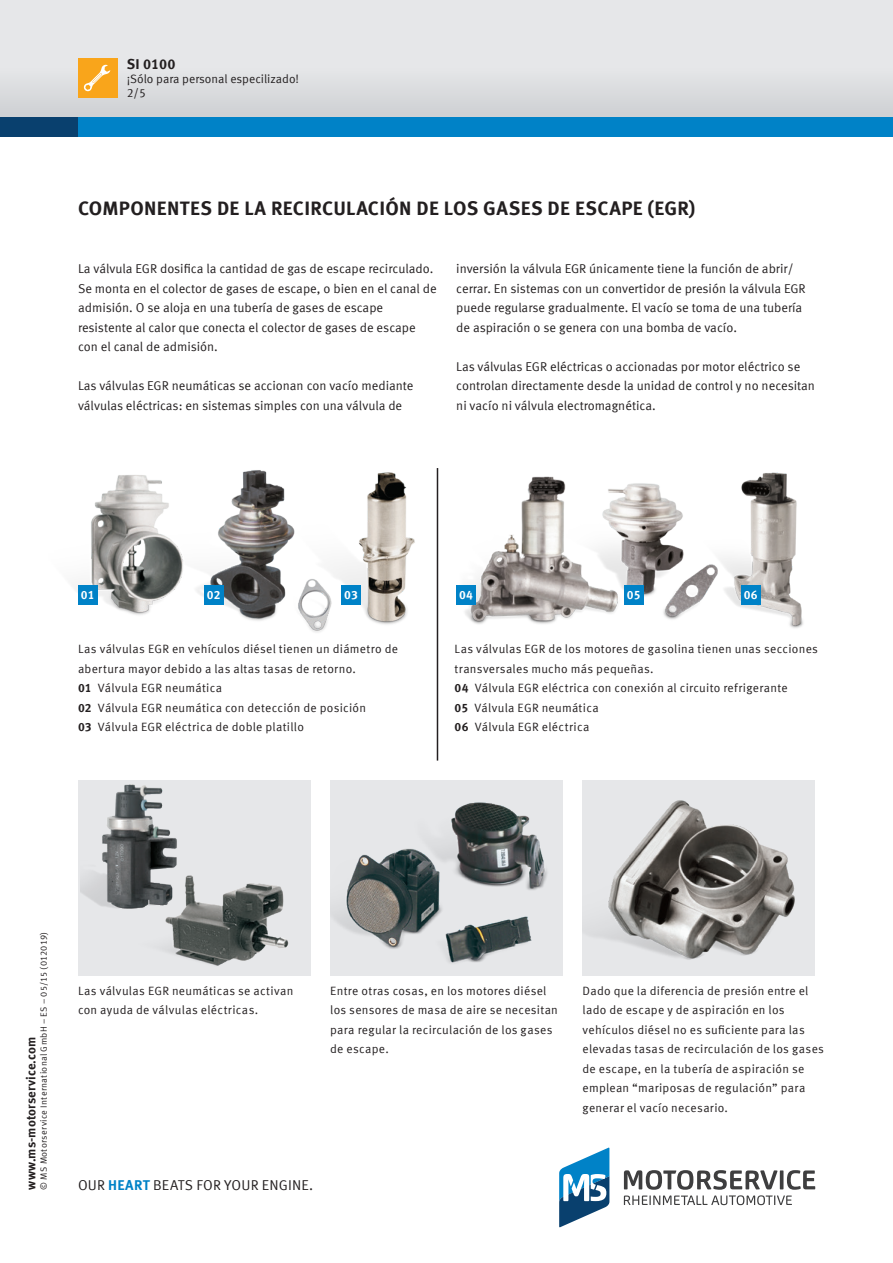
<style>
.page{position:relative;width:893px;height:1263px;background:#fff}
.page>*{position:absolute;margin:0;border:0;box-sizing:border-box;transform-origin:0 0}
.t1{font:700 19.5px "Meta Offc Pro";letter-spacing:.015em;color:#231f20}
.t2{font:14.25px "Meta Offc Pro Norm";letter-spacing:.01em;color:#231f20}
.t3{font:700 14.25px "Meta Offc Pro";letter-spacing:.01em;color:#231f20}
.t4{font:12.75px/19.5px "Meta Offc Pro Norm";color:#231f20}
.t5{font:700 12.75px "Meta Offc Pro";letter-spacing:.01em;color:#231f20}
.t6{font:12px/19.5px "Meta Offc Pro Norm";letter-spacing:.02em;color:#231f20}
.t7{font:12px "Meta Offc Pro Norm";color:#231f20}
.t8{font:700 12px "Meta Offc Pro";color:#fff}
.t9{font:9px "Meta Offc Pro Norm";letter-spacing:.03em;color:#231f20}
.s1{font-family:"Meta Offc Pro";font-weight:700}
.s2{font-family:"Meta Offc Pro";font-weight:700;color:#0082c7}
</style>
<div class="page">
<svg style="left:559px;top:1147px;width:50px;height:80px"></svg>
<svg style="left:624px;top:1170px;width:191px;height:35px"></svg>
<div style="left:0;top:0;width:893px;height:127px;background:#e6e7e9"></div>
<div style="left:0;top:68px;width:893px;height:49px;background:#dadbde"></div>
<div style="left:0;top:117px;width:893px;height:19px;background:#09406e"></div>
<div style="left:78px;top:117px;width:815px;height:19px;background:#0082c7"></div>
<div style="left:78px;top:58px;width:39px;height:39px;background:#f9a51b"></div>
<svg style="left:83px;top:64px;width:27px;height:28px"></svg>
<img style="left:72px;top:468px;width:367px;height:165px">
<img style="left:456px;top:472px;width:347px;height:156px">
<div style="left:583px;top:780px;width:232px;height:195px;background:#e6e7e9"></div>
<img style="left:592px;top:800px;width:203px;height:160px">
<img style="left:330px;top:780px;width:233px;height:195px">
<div style="left:78px;top:780px;width:233px;height:195px;background:#e6e7e9"></div>
<img style="left:81px;top:784px;width:96px;height:124px">
<img style="left:111px;top:858px;width:178px;height:108px">
<hr style="left:437px;top:468px;width:1px;height:293px;background:#231f20">
<div style="left:78px;top:586px;width:19px;height:19px;background:#0082c7"></div>
<div style="left:204px;top:586px;width:20px;height:19px;background:#0082c7"></div>
<div style="left:341px;top:586px;width:20px;height:19px;background:#0082c7"></div>
<div style="left:456px;top:586px;width:20px;height:19px;background:#0082c7"></div>
<div style="left:624px;top:586px;width:19px;height:19px;background:#0082c7"></div>
<div style="left:741px;top:586px;width:19px;height:19px;background:#0082c7"></div>
<p class="t3" style="left:127px;top:53px;width:50px">SI 0100</p>
<p class="t6" style="left:127px;top:82px;width:21px">2/5</p>
<p class="t7" style="left:127px;top:70px;width:174px">¡Sólo para personal especilizado!</p>
<h1 class="t1" style="left:78px;top:192px;width:619px">COMPONENTES DE LA RECIRCULACIÓN DE LOS GASES DE ESCAPE (EGR)</h1>
<p class="t4" style="left:78px;top:258px;width:360px">La válvula EGR dosifica la cantidad de gas de escape recirculado.<br>Se monta en el colector de gases de escape, o bien en el canal de admisión. O se aloja en una tubería de gases de escape resistente al calor que conecta el colector de gases de escape con el canal de admisión.</p>
<p class="t4" style="left:78px;top:375px;width:337px">Las válvulas EGR neumáticas se accionan con vacío mediante válvulas eléctricas: en sistemas simples con una válvula de</p>
<p class="t4" style="left:456px;top:258px;width:351px">inversión la válvula EGR únicamente tiene la función de abrir/ cerrar. En sistemas con un convertidor de presión la válvula EGR puede regularse gradualmente. El vacío se toma de una tubería de aspiración o se genera con una bomba de vacío.</p>
<p class="t4" style="left:456px;top:356px;width:360px">Las válvulas EGR eléctricas o accionadas por motor eléctrico se controlan directamente desde la unidad de control y no necesitan ni vacío ni válvula electromagnética.</p>
<p class="t8" style="left:81px;top:585px;width:15px">01</p>
<p class="t8" style="left:207px;top:585px;width:15px">02</p>
<p class="t8" style="left:344px;top:585px;width:15px">03</p>
<p class="t8" style="left:459px;top:585px;width:15px">04</p>
<p class="t8" style="left:627px;top:585px;width:15px">05</p>
<p class="t8" style="left:744px;top:585px;width:15px">06</p>
<p class="t6" style="left:78px;top:639px;width:322px">Las válvulas EGR en vehículos diésel tienen un diámetro de abertura mayor debido a las altas tasas de retorno.<br><span class="s1">01</span> Válvula EGR neumática<br><span class="s1">02</span> Válvula EGR neumática con detección de posición<br><span class="s1">03</span> Válvula EGR eléctrica de doble platillo</p>
<p class="t6" style="left:455px;top:639px;width:365px">Las válvulas EGR de los motores de gasolina tienen unas secciones transversales mucho más pequeñas.<br><span class="s1">04</span> Válvula EGR eléctrica con conexión al circuito refrigerante<br><span class="s1">05</span> Válvula EGR neumática<br><span class="s1">06</span> Válvula EGR eléctrica</p>
<p class="t9" style="left:37px;top:1189px;width:260px;rotate:-90deg">© MS Motorservice International GmbH – ES – 05/15 (012019)</p>
<p class="t5" style="left:21px;top:1189px;width:154px;rotate:-90deg">www.ms-motorservice.com</p>
<p class="t6" style="left:78px;top:980px;width:217px">Las válvulas EGR neumáticas se activan con ayuda de válvulas eléctricas.</p>
<p class="t6" style="left:330px;top:980px;width:229px">Entre otras cosas, en los motores diésel los sensores de masa de aire se necesitan para regular la recirculación de los gases de escape.</p>
<p class="t6" style="left:583px;top:980px;width:243px">Dado que la diferencia de presión entre el lado de escape y de aspiración en los vehículos diésel no es suficiente para las elevadas tasas de recirculación de los gases de escape, en la tubería de aspiración se emplean “mariposas de regulación” para generar el vacío necesario.</p>
<p class="t2" style="left:78px;top:1174px;width:237px">OUR <span class="s2">HEART</span> BEATS FOR YOUR ENGINE.</p>
</div>
